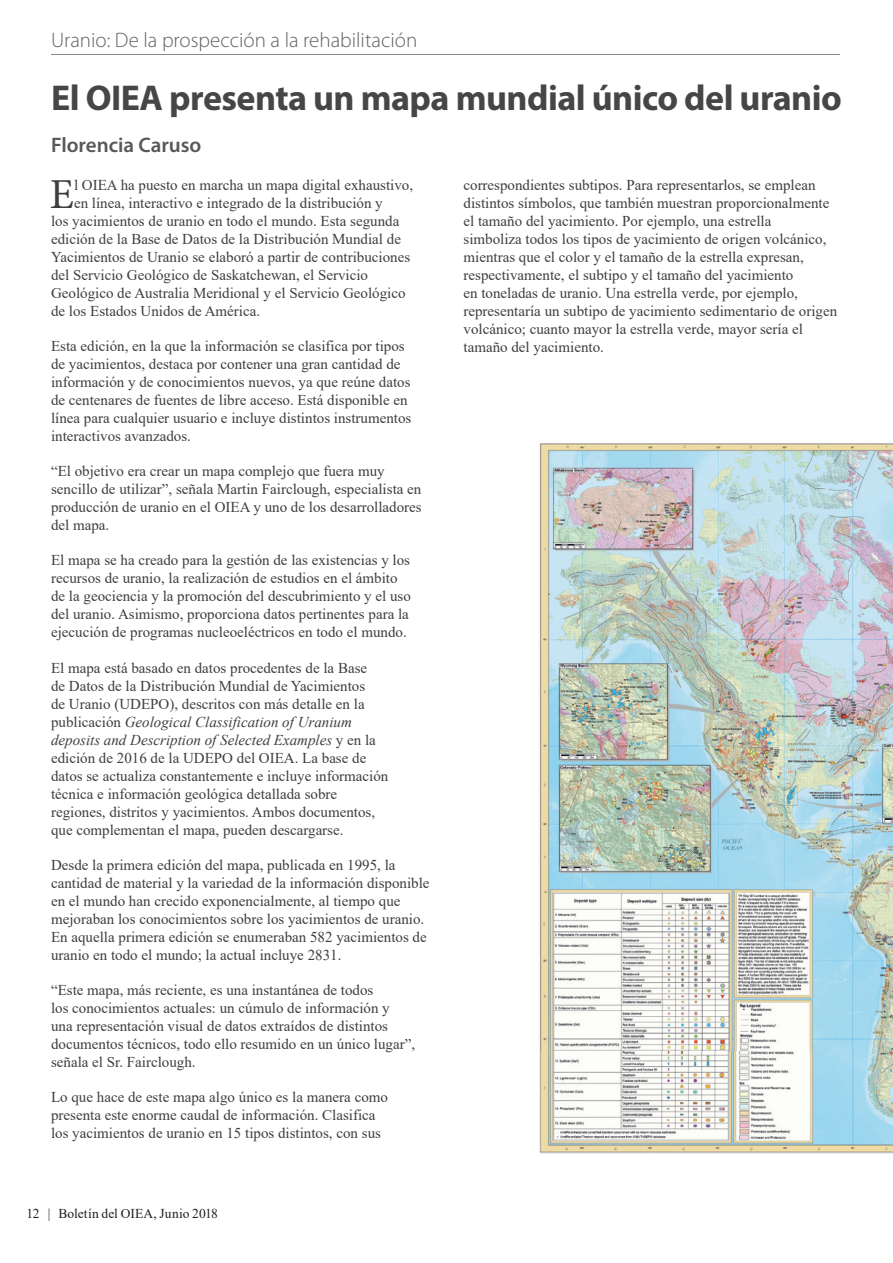
<style>
.page{position:relative;width:893px;height:1263px;background:#fff}
.page>*{position:absolute;margin:0;border:0;box-sizing:border-box;transform-origin:0 0}
.t1{font:42.75px "Minion Pro";color:#3e3e3f}
.t2{font:700 36px "Myriad Pro";letter-spacing:-.015em;color:#454647}
.t3{font:300 21px "Myriad Pro";color:#636366}
.t4{font:600 21px "Myriad Pro";color:#57585a}
.t5{font:15px/18px "Times New Roman";color:#3e3e3f}
.t6{font:13.5px "Times New Roman";color:#231f20}
.s1{font-style:italic}
</style>
<div class="page">
<hr style="left:51px;top:54px;width:789px;height:1px;background:#87898c">
<img style="left:539px;top:443px;width:354px;height:710px">
<h3 class="t3" style="left:51px;top:27px;width:368px">Uranio: De la prospección a la rehabilitación</h3>
<h2 class="t2" style="left:51px;top:74px;width:792px">El OIEA presenta un mapa mundial único del uranio</h2>
<h3 class="t4" style="left:51px;top:131px;width:152px">Florencia Caruso</h3>
<p class="t5" style="left:463px;top:176px;width:375px">correspondientes subtipos. Para representarlos, se emplean distintos símbolos, que también muestran proporcionalmente el tamaño del yacimiento. Por ejemplo, una estrella<br>simboliza todos los tipos de yacimiento de origen volcánico, mientras que el color y el tamaño de la estrella expresan, respectivamente, el subtipo y el tamaño del yacimiento<br>en toneladas de uranio. Una estrella verde, por ejemplo, representaría un subtipo de yacimiento sedimentario de origen volcánico; cuanto mayor la estrella verde, mayor sería el tamaño del yacimiento.</p>
<h1 class="t1" style="left:50px;top:166px;width:26px">E</h1>
<p class="t5" style="left:74px;top:176px;width:341px">l OIEA ha puesto en marcha un mapa digital exhaustivo,</p>
<p class="t5" style="left:74px;top:194px;width:310px">en línea, interactivo e integrado de la distribución y</p>
<p class="t5" style="left:51px;top:212px;width:350px">los yacimientos de uranio en todo el mundo. Esta segunda</p>
<p class="t5" style="left:51px;top:230px;width:351px">edición de la Base de Datos de la Distribución Mundial de</p>
<p class="t5" style="left:51px;top:248px;width:361px">Yacimientos de Uranio se elaboró a partir de contribuciones</p>
<p class="t5" style="left:51px;top:266px;width:319px">del Servicio Geológico de Saskatchewan, el Servicio</p>
<p class="t5" style="left:51px;top:284px;width:356px">Geológico de Australia Meridional y el Servicio Geológico</p>
<p class="t5" style="left:51px;top:302px;width:211px">de los Estados Unidos de América.</p>
<p class="t5" style="left:51px;top:337px;width:362px">Esta edición, en la que la información se clasifica por tipos de yacimientos, destaca por contener una gran cantidad de información y de conocimientos nuevos, ya que reúne datos de centenares de fuentes de libre acceso. Está disponible en línea para cualquier usuario e incluye distintos instrumentos interactivos avanzados.</p>
<p class="t5" style="left:51px;top:462px;width:372px">“El objetivo era crear un mapa complejo que fuera muy sencillo de utilizar”, señala Martin Fairclough, especialista en producción de uranio en el OIEA y uno de los desarrolladores del mapa.</p>
<p class="t5" style="left:51px;top:551px;width:361px">El mapa se ha creado para la gestión de las existencias y los recursos de uranio, la realización de estudios en el ámbito de la geociencia y la promoción del descubrimiento y el uso del uranio. Asimismo, proporciona datos pertinentes para la ejecución de programas nucleoeléctricos en todo el mundo.</p>
<p class="t5" style="left:51px;top:658px;width:339px">El mapa está basado en datos procedentes de la Base<br>de Datos de la Distribución Mundial de Yacimientos<br>de Uranio (UDEPO), descritos con más detalle en la publicación <span class="s1">Geological Classification of Uranium deposits and Description of Selected Examples</span> y en la edición de 2016 de la UDEPO del OIEA. La base de datos se actualiza constantemente e incluye información técnica e información geológica detallada sobre regiones, distritos y yacimientos. Ambos documentos, que complementan el mapa, pueden descargarse.</p>
<p class="t5" style="left:51px;top:855px;width:380px">Desde la primera edición del mapa, publicada en 1995, la cantidad de material y la variedad de la información disponible en el mundo han crecido exponencialmente, al tiempo que mejoraban los conocimientos sobre los yacimientos de uranio.<br>En aquella primera edición se enumeraban 582 yacimientos de uranio en todo el mundo; la actual incluye 2831.</p>
<p class="t5" style="left:51px;top:980px;width:366px">“Este mapa, más reciente, es una instantánea de todos<br>los conocimientos actuales: un cúmulo de información y<br>una representación visual de datos extraídos de distintos documentos técnicos, todo ello resumido en un único lugar”, señala el Sr. Fairclough.</p>
<p class="t5" style="left:51px;top:1087px;width:338px">Lo que hace de este mapa algo único es la manera como presenta este enorme caudal de información. Clasifica los yacimientos de uranio en 15 tipos distintos, con sus</p>
<p class="t6" style="left:26px;top:1204px;width:193px">12 | Boletín del OIEA, Junio 2018</p>
</div>
